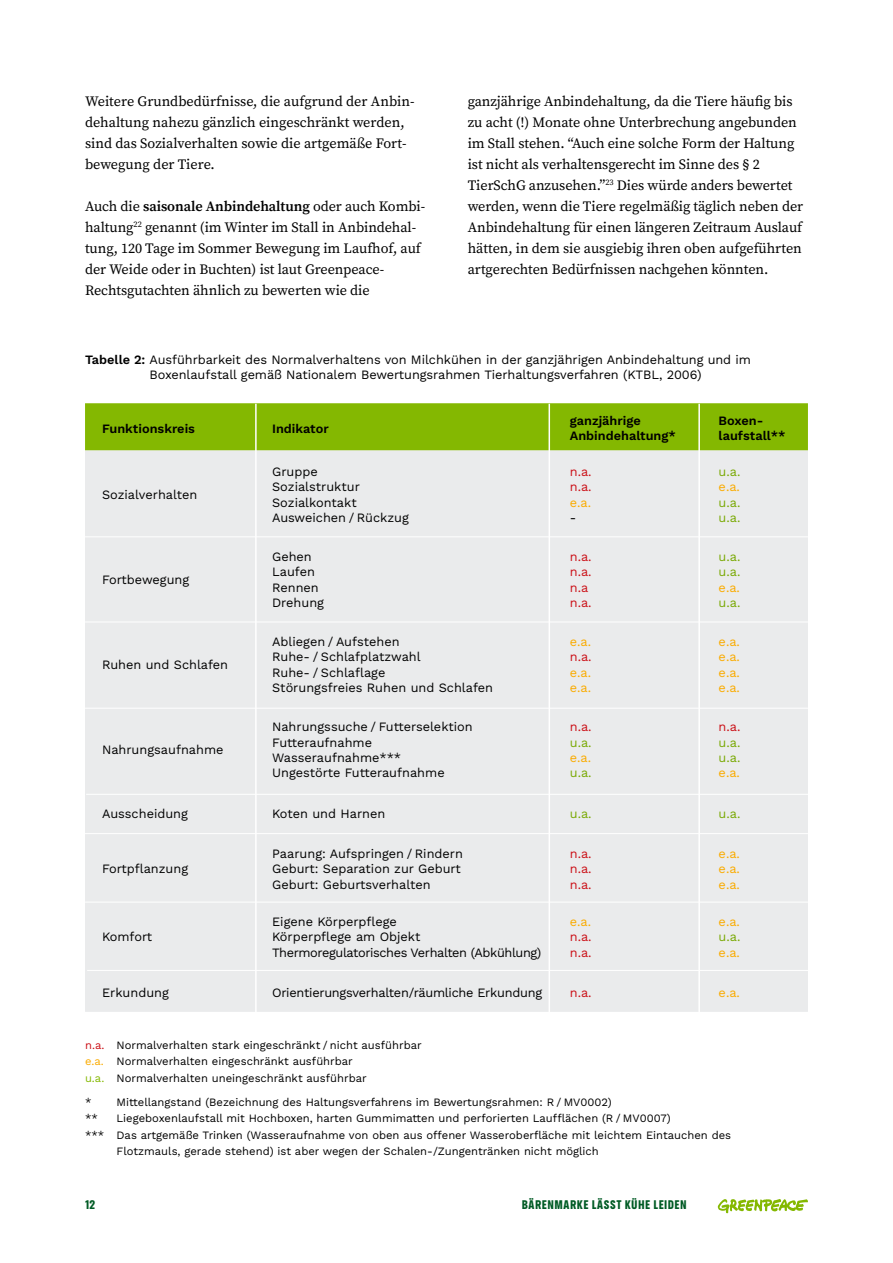
<style>
.page{position:relative;width:893px;height:1263px;background:#fff}
.page>*{position:absolute;margin:0;border:0;box-sizing:border-box;transform-origin:0 0}
.t1{font:14.25px/21px "Source Serif Pro";letter-spacing:-.005em;color:#000}
.t2{font:12.75px/15.3px "Work Sans";color:#000}
.t3{font:12.75px/15.3px "Work Sans";letter-spacing:-.03em;color:#000}
.t4{font:12.75px/15.3px "Work Sans";color:#faab00;text-align:justify}
.t5{font:600 12.75px/15.3px "Work Sans";color:#000}
.t6{font:12.75px/15.3px "Work Sans";color:#cb1017}
.t7{font:12.75px/15.3px "Work Sans";color:#79a903}
.t8{font:12.75px "Work Sans";letter-spacing:-.02em;color:#000}
.t9{font:11.25px/16.5px "Work Sans";color:#000}
.t10{font:700 11.25px "Greenpeace Sans";letter-spacing:.045em;color:#005b25}
.s1{font-weight:600}
.s2{color:#cb1017}
.s3{color:#faab00}
.s4{color:#84b801}
</style>
<div class="page">
<svg style="left:718px;top:1199px;width:90px;height:14px"></svg>
<div style="left:85px;top:403px;width:723px;height:47px;background:#84b801"></div>
<div style="left:85px;top:450px;width:723px;height:562px;background:#eaebec"></div>
<hr style="left:255px;top:404px;width:2px;height:642px;background:#fff">
<hr style="left:549px;top:404px;width:1px;height:642px;background:#fff">
<hr style="left:698px;top:404px;width:2px;height:642px;background:#fff">
<hr style="left:85px;top:536px;width:723px;height:1px;background:#fff">
<hr style="left:85px;top:622px;width:723px;height:1px;background:#fff">
<hr style="left:85px;top:708px;width:723px;height:1px;background:#fff">
<hr style="left:86px;top:794px;width:722px;height:1px;background:#fff">
<hr style="left:85px;top:833px;width:723px;height:1px;background:#fff">
<hr style="left:85px;top:902px;width:723px;height:1px;background:#fff">
<hr style="left:87px;top:970px;width:721px;height:1px;background:#fff">
<p class="t1" style="left:85px;top:91px;width:331px">Weitere Grundbedürfnisse, die aufgrund der Anbin&shy;dehaltung nahezu gänzlich eingeschränkt werden, sind das Sozialverhalten sowie die artgemäße Fort&shy;bewegung der Tiere.</p>
<p class="t1" style="left:85px;top:196px;width:342px">Auch die <span class="s1">saisonale Anbindehaltung</span> oder auch Kombi&shy;haltung<sup>22</sup> genannt (im Winter im Stall in Anbindehal&shy;tung, 120 Tage im Sommer Bewegung im Laufhof, auf der Weide oder in Buchten) ist laut Greenpeace-Rechtsgutachten ähnlich zu bewerten wie die</p>
<p class="t1" style="left:468px;top:91px;width:337px">ganzjährige Anbindehaltung, da die Tiere häufig bis zu acht (!) Monate ohne Unterbrechung angebunden im Stall stehen. “Auch eine solche Form der Haltung ist nicht als verhaltensgerecht im Sinne des § 2<br>TierSchG anzusehen.”<sup>23</sup> Dies würde anders bewertet werden, wenn die Tiere regelmäßig täglich neben der Anbindehaltung für einen längeren Zeitraum Auslauf hätten, in dem sie ausgiebig ihren oben aufgeführten artgerechten Bedürfnissen nachgehen könnten.</p>
<p class="t2" style="left:149px;top:352px;width:603px;text-indent:-64px"><span class="s1">Tabelle 2:</span> Ausführbarkeit des Normalverhaltens von Milchkühen in der ganzjährigen Anbindehaltung und im<br>Boxenlaufstall gemäß Nationalem Bewertungsrahmen Tierhaltungsverfahren (KTBL, 2006)</p>
<p class="t5" style="left:102px;top:420px;width:94px">Funktionskreis</p>
<p class="t5" style="left:272px;top:420px;width:58px">Indikator</p>
<p class="t5" style="left:570px;top:413px;width:108px">ganzjährige<br>Anbindehaltung*</p>
<p class="t5" style="left:719px;top:413px;width:68px">Boxen&shy;laufstall**</p>
<p class="t2" style="left:102px;top:486px;width:97px">Sozialverhalten</p>
<p class="t2" style="left:102px;top:571px;width:89px">Fortbewegung</p>
<p class="t2" style="left:102px;top:657px;width:128px">Ruhen und Schlafen</p>
<p class="t2" style="left:102px;top:742px;width:123px">Nahrungsaufnahme</p>
<p class="t2" style="left:272px;top:463px;width:138px">Gruppe<br>Sozialstruktur<br>Sozialkontakt<br>Ausweichen / Rückzug</p>
<p class="t6" style="left:570px;top:463px;width:23px">n.a. n.a.</p>
<p class="t4" style="left:570px;top:494px;width:23px">e.a.</p>
<p class="t2" style="left:570px;top:509px;width:8px">-</p>
<p class="t7" style="left:719px;top:463px;width:23px">u.a.</p>
<p class="t4" style="left:719px;top:479px;width:23px">e.a.</p>
<p class="t7" style="left:719px;top:494px;width:23px">u.a. u.a.</p>
<p class="t2" style="left:272px;top:549px;width:53px">Gehen<br>Laufen<br>Rennen<br>Drehung</p>
<p class="t6" style="left:570px;top:549px;width:23px">n.a. n.a. n.a n.a.</p>
<p class="t7" style="left:719px;top:549px;width:23px">u.a. u.a.</p>
<p class="t4" style="left:719px;top:579px;width:23px">e.a.</p>
<p class="t7" style="left:719px;top:594px;width:23px">u.a.</p>
<p class="t2" style="left:272px;top:634px;width:222px">Abliegen / Aufstehen<br>Ruhe- / Schlafplatzwahl<br>Ruhe- / Schlaflage<br>Störungsfreies Ruhen und Schlafen</p>
<p class="t4" style="left:570px;top:634px;width:23px">e.a.</p>
<p class="t6" style="left:570px;top:649px;width:23px">n.a.</p>
<p class="t4" style="left:570px;top:664px;width:23px">e.a. e.a.</p>
<p class="t2" style="left:272px;top:719px;width:202px">Nahrungssuche / Futterselektion<br>Futteraufnahme<br>Wasseraufnahme***<br>Ungestörte Futteraufnahme</p>
<p class="t6" style="left:570px;top:719px;width:23px">n.a.</p>
<p class="t7" style="left:570px;top:734px;width:23px">u.a.</p>
<p class="t4" style="left:570px;top:749px;width:23px">e.a.</p>
<p class="t7" style="left:570px;top:764px;width:23px">u.a.</p>
<p class="t4" style="left:719px;top:634px;width:23px">e.a. e.a. e.a. e.a.</p>
<p class="t6" style="left:719px;top:719px;width:23px">n.a.</p>
<p class="t7" style="left:719px;top:734px;width:23px">u.a. u.a.</p>
<p class="t4" style="left:719px;top:764px;width:23px">e.a.</p>
<p class="t2" style="left:102px;top:805px;width:87px">Ausscheidung</p>
<p class="t2" style="left:272px;top:805px;width:115px">Koten und Harnen</p>
<p class="t7" style="left:570px;top:805px;width:23px">u.a.</p>
<p class="t7" style="left:719px;top:805px;width:23px">u.a.</p>
<p class="t2" style="left:102px;top:861px;width:88px">Fortpflanzung</p>
<p class="t2" style="left:102px;top:929px;width:52px">Komfort</p>
<p class="t2" style="left:272px;top:845px;width:192px">Paarung: Aufspringen / Rindern<br>Geburt: Separation zur Geburt<br>Geburt: Geburtsverhalten</p>
<p class="t6" style="left:570px;top:845px;width:23px;text-align:justify">n.a. n.a. n.a.</p>
<p class="t4" style="left:719px;top:845px;width:23px">e.a. e.a. e.a.</p>
<p class="t3" style="left:272px;top:913px;width:271px">Eigene Körperpflege<br>Körperpflege am Objekt<br>Thermoregulatorisches Verhalten (Abkühlung)</p>
<p class="t4" style="left:570px;top:913px;width:23px">e.a.</p>
<p class="t6" style="left:570px;top:929px;width:23px">n.a. n.a.</p>
<p class="t4" style="left:719px;top:913px;width:23px">e.a.</p>
<p class="t7" style="left:719px;top:929px;width:23px">u.a.</p>
<p class="t4" style="left:719px;top:944px;width:23px">e.a.</p>
<p class="t2" style="left:102px;top:984px;width:68px">Erkundung</p>
<p class="t8" style="left:272px;top:982px;width:272px">Orientierungsverhalten/räumliche Erkundung</p>
<p class="t6" style="left:570px;top:984px;width:23px">n.a.</p>
<p class="t4" style="left:719px;top:984px;width:23px">e.a.</p>
<p class="t9" style="left:85px;top:1036px;width:338px"><span class="s2">n.a.</span> Normalverhalten stark eingeschränkt / nicht ausführbar <span class="s3">e.a.</span> Normalverhalten eingeschränkt ausführbar<br><span class="s4">u.a.</span> Normalverhalten uneingeschränkt ausführbar</p>
<p class="t9" style="left:85px;top:1093px;width:528px">* Mittellangstand (Bezeichnung des Haltungsverfahrens im Bewertungsrahmen: R / MV0002) **</p>
<p class="t9" style="left:117px;top:1110px;width:556px">Liegeboxenlaufstall mit Hochboxen, harten Gummimatten und perforierten Laufflächen (R / MV0007)</p>
<p class="t9" style="left:85px;top:1126px;width:648px">*** Das artgemäße Trinken (Wasseraufnahme von oben aus offener Wasseroberfläche mit leichtem Eintauchen des</p>
<p class="t9" style="left:117px;top:1143px;width:484px">Flotzmauls, gerade stehend) ist aber wegen der Schalen-/Zungentränken nicht möglich</p>
<p class="t10" style="left:85px;top:1196px;width:12px">12</p>
<p class="t10" style="left:522px;top:1196px;width:166px">BÄRENMARKE LÄSST KÜHE LEIDEN</p>
</div>
